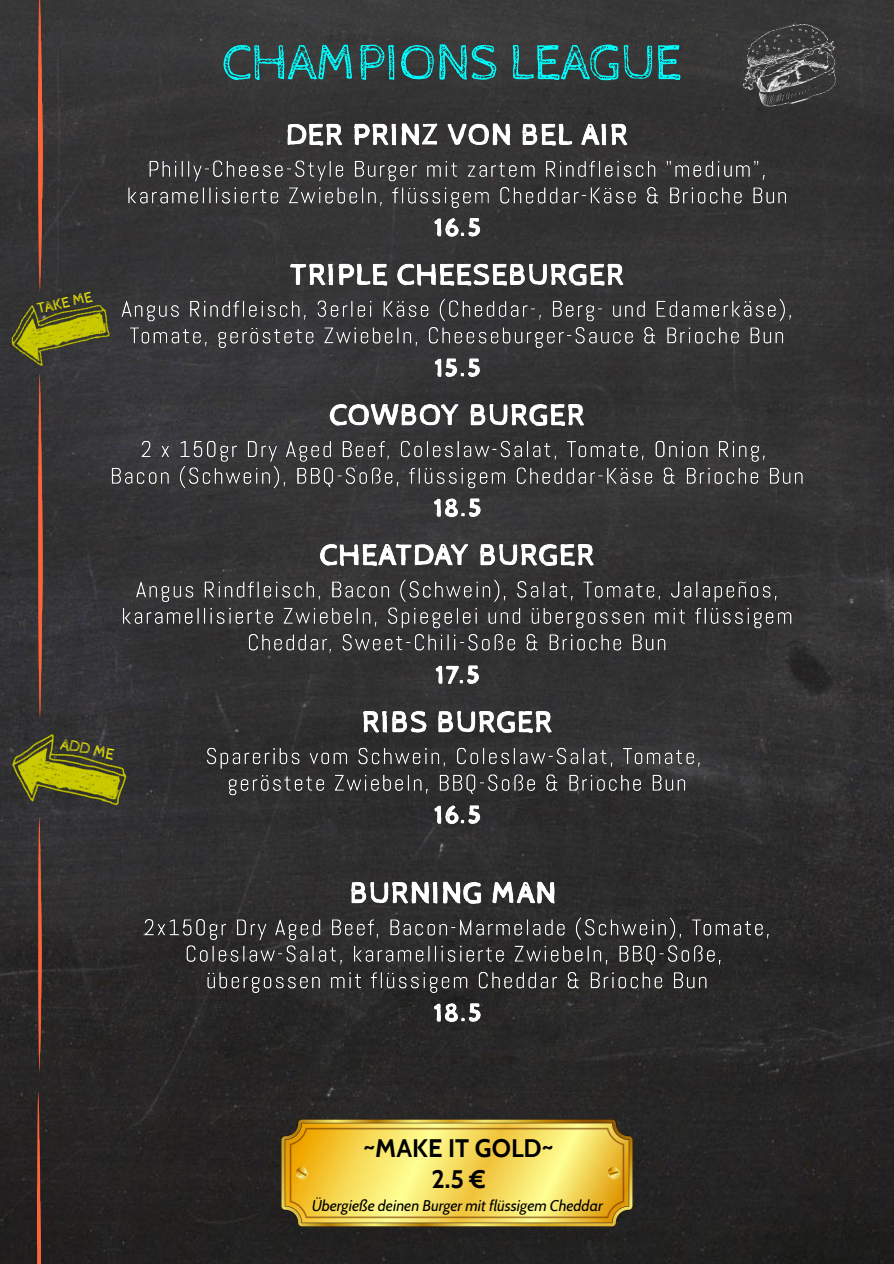
<style>
.page{position:relative;width:894px;height:1264px;background:#fff}
.page>*{position:absolute;margin:0;border:0;box-sizing:border-box;transform-origin:0 0}
.t1{font:51px "Cabin Sketch";color:#0ff}
.t2{font:700 25.2px/30.3px "Cabin";color:#000;text-align:center}
.t3{font:15.9px "Cabin Sketch";color:#ff0}
.t4{font:italic 15.45px "Cabin";color:#000}
.t5{font:15px "Cabin Sketch";color:#ff0}
</style>
<div class="page">
<img style="left:0;top:0;width:893px;height:1264px">
<img style="left:730px;top:15px;width:116px;height:100px">
<img style="left:92px;top:103px;width:729px;height:938px">
<img style="left:888px;top:556px;width:5px;height:146px">
<img style="left:0;top:704px;width:140px;height:147px">
<img style="left:0;top:282px;width:118px;height:104px">
<img style="left:39px;top:0;width:3px;height:292px">
<img style="left:39px;top:375px;width:4px;height:344px">
<img style="left:39px;top:817px;width:3px;height:255px">
<img style="left:38px;top:1092px;width:3px;height:172px">
<img style="left:282px;top:1085px;width:350px;height:175px">
<p class="t5" style="left:36px;top:301px;width:57px;rotate:-13deg">TAKE ME</p>
<h1 class="t1" style="left:222px;top:34px;width:460px">CHAMPIONS LEAGUE</h1>
<p class="t3" style="left:63px;top:735px;width:56px;rotate:12deg">ADD ME</p>
<h2 class="t2" style="left:363px;top:1133px;width:191px">~MAKE IT GOLD~<br>2.5 €</h2>
<p class="t4" style="left:311px;top:1195px;width:292px">Übergieße deinen Burger mit flüssigem Cheddar</p>
</div>
